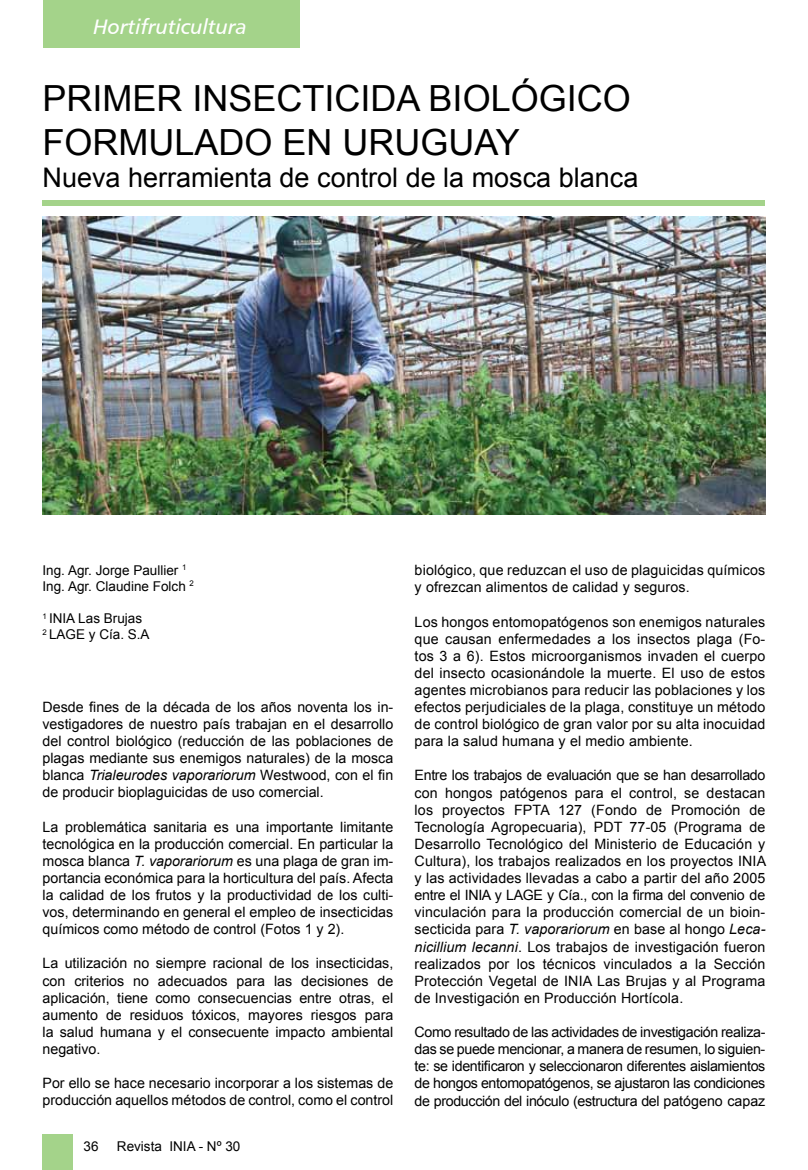
<style>
.page{position:relative;width:808px;height:1170px;background:#fff}
.page>*{position:absolute;margin:0;border:0;box-sizing:border-box;transform-origin:0 0}
.t1{font:36px/43.2px "Arial";color:#000}
.t2{font:27px "Arial";color:#000}
.t3{font:21px "Humanist 777 BT Italic B";color:#fff}
.t4{font:14.25px/17.1px "Arial";color:#000;text-align:justify}
.t5{font:13.5px/16.2px "Arial";color:#000}
.s1{font-style:italic}
</style>
<div class="page">
<div style="left:43px;top:0;width:257px;height:47px;background:#a4d38a"></div>
<div style="left:43px;top:1134px;width:30px;height:35px;background:#a4d38a"></div>
<div style="left:43px;top:200px;width:722px;height:6px;background:#a4d38a"></div>
<img style="left:42px;top:217px;width:723px;height:297px">
<h3 class="t3" style="left:93px;top:13px;width:155px">Hortifruticultura</h3>
<h1 class="t1" style="left:43px;top:77px;width:590px">PRIMER INSECTICIDA BIOLÓGICO<br>FORMULADO EN URUGUAY</h1>
<h2 class="t2" style="left:43px;top:160px;width:597px">Nueva herramienta de control de la mosca blanca</h2>
<p class="t5" style="left:43px;top:562px;width:153px">Ing. Agr. Jorge Paullier <sup>1<br></sup>Ing. Agr. Claudine Folch <sup>2</sup></p>
<p class="t5" style="left:43px;top:610px;width:109px"><sup>1</sup> INIA Las Brujas<br><sup>2</sup> LAGE y Cía. S.A</p>
<p class="t4" style="left:43px;top:698px;width:352px">Desde fines de la década de los años noventa los in&shy;vestigadores de nuestro país trabajan en el desarrollo del control biológico (reducción de las poblaciones de plagas mediante sus enemigos naturales) de la mosca blanca <span class="s1">Trialeurodes vaporariorum</span> Westwood, con el fin de producir bioplaguicidas de uso comercial.</p>
<p class="t4" style="left:43px;top:818px;width:352px">La problemática sanitaria es una importante limitante tecnológica en la producción comercial. En particular la mosca blanca <span class="s1">T. vaporariorum</span> es una plaga de gran im&shy;portancia económica para la horticultura del país. Afecta la calidad de los frutos y la productividad de los culti&shy;vos, determinando en general el empleo de insecticidas químicos como método de control (Fotos 1 y 2).</p>
<p class="t4" style="left:43px;top:954px;width:352px">La utilización no siempre racional de los insecticidas, con criterios no adecuados para las decisiones de aplicación, tiene como consecuencias entre otras, el aumento de residuos tóxicos, mayores riesgos para la salud humana y el consecuente impacto ambiental negativo.</p>
<p class="t4" style="left:43px;top:1074px;width:352px">Por ello se hace necesario incorporar a los sistemas de producción aquellos métodos de control, como el control</p>
<p class="t5" style="left:84px;top:1138px;width:17px">36</p>
<p class="t5" style="left:117px;top:1138px;width:125px">Revista INIA - Nº 30</p>
<p class="t4" style="left:415px;top:561px;width:352px">biológico, que reduzcan el uso de plaguicidas químicos y ofrezcan alimentos de calidad y seguros.</p>
<p class="t4" style="left:415px;top:613px;width:352px">Los hongos entomopatógenos son enemigos naturales que causan enfermedades a los insectos plaga (Fo&shy;tos 3 a 6). Estos microorganismos invaden el cuerpo del insecto ocasionándole la muerte. El uso de estos agentes microbianos para reducir las poblaciones y los efectos perjudiciales de la plaga, constituye un método de control biológico de gran valor por su alta inocuidad para la salud humana y el medio ambiente.</p>
<p class="t4" style="left:415px;top:767px;width:353px">Entre los trabajos de evaluación que se han desarrollado con hongos patógenos para el control, se destacan los proyectos FPTA 127 (Fondo de Promoción de Tecnología Agropecuaria), PDT 77-05 (Programa de Desarrollo Tecnológico del Ministerio de Educación y Cultura), los trabajos realizados en los proyectos INIA y las actividades llevadas a cabo a partir del año 2005 entre el INIA y LAGE y Cía., con la firma del convenio de vinculación para la producción comercial de un bioin&shy;secticida para <span class="s1">T. vaporariorum</span> en base al hongo <span class="s1">Leca&shy;nicillium lecanni</span>. Los trabajos de investigación fueron realizados por los técnicos vinculados a la Sección Protección Vegetal de INIA Las Brujas y al Programa de Investigación en Producción Hortícola.</p>
<p class="t4" style="left:415px;top:1023px;width:352px">Como resultado de las actividades de investigación realiza&shy;das se puede mencionar, a manera de resumen, lo siguien&shy;te: se identificaron y seleccionaron diferentes aislamientos de hongos entomopatógenos, se ajustaron las condiciones de producción del inóculo (estructura del patógeno capaz</p>
</div>
